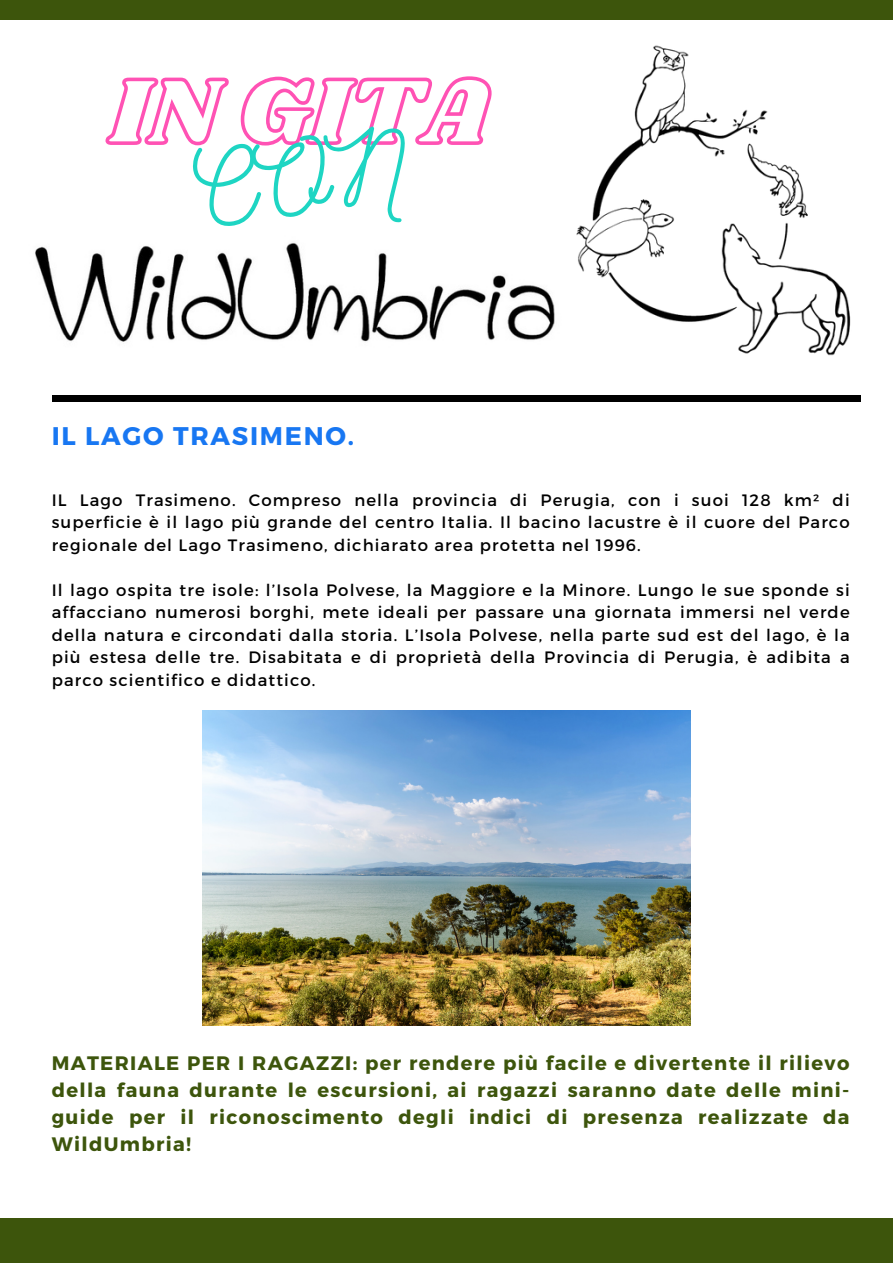
<style>
.page{position:relative;width:893px;height:1264px;background:#fff}
.page>*{position:absolute;margin:0;border:0;box-sizing:border-box;transform-origin:0 0}
.t1{font:700 25.5px "Montserrat";letter-spacing:.07em;color:#1877f2}
.t2{font:700 19.5px/27px "Montserrat";letter-spacing:.07em;color:#3d550c;text-align:justify}
.t3{font:16.5px/22.5px "Montserrat";letter-spacing:.07em;color:#000;text-align:justify}
</style>
<div class="page">
<div style="left:52px;top:396px;width:808px;height:5px;background:#000"></div>
<div style="left:0;top:1218px;width:892px;height:44px;background:#3d550c"></div>
<div style="left:0;top:0;width:892px;height:20px;background:#3d550c"></div>
<img style="left:35px;top:242px;width:520px;height:100px">
<img style="left:576px;top:45px;width:275px;height:311px">
<img style="left:202px;top:710px;width:488px;height:315px">
<svg style="left:105px;top:76px;width:387px;height:70px"></svg>
<p class="t1" style="left:52px;top:419px;width:304px">IL LAGO TRASIMENO.</p>
<p class="t3" style="left:52px;top:488px;width:799px">IL Lago Trasimeno. Compreso nella provincia di Perugia, con i suoi 128 km² di superficie è il lago più grande del centro Italia. Il bacino lacustre è il cuore del Parco regionale del Lago Trasimeno, dichiarato area protetta nel 1996.</p>
<p class="t3" style="left:52px;top:578px;width:799px">Il lago ospita tre isole: l’Isola Polvese, la Maggiore e la Minore. Lungo le sue sponde si affacciano numerosi borghi, mete ideali per passare una giornata immersi nel verde della natura e circondati dalla storia. L’Isola Polvese, nella parte sud est del lago, è la più estesa delle tre. Disabitata e di proprietà della Provincia di Perugia, è adibita a parco scientifico e didattico.</p>
<p class="t2" style="left:52px;top:1048px;width:799px">MATERIALE PER I RAGAZZI: per rendere più facile e divertente il rilievo della fauna durante le escursioni, ai ragazzi saranno date delle mini&shy;guide per il riconoscimento degli indici di presenza realizzate da WildUmbria!</p>
</div>
